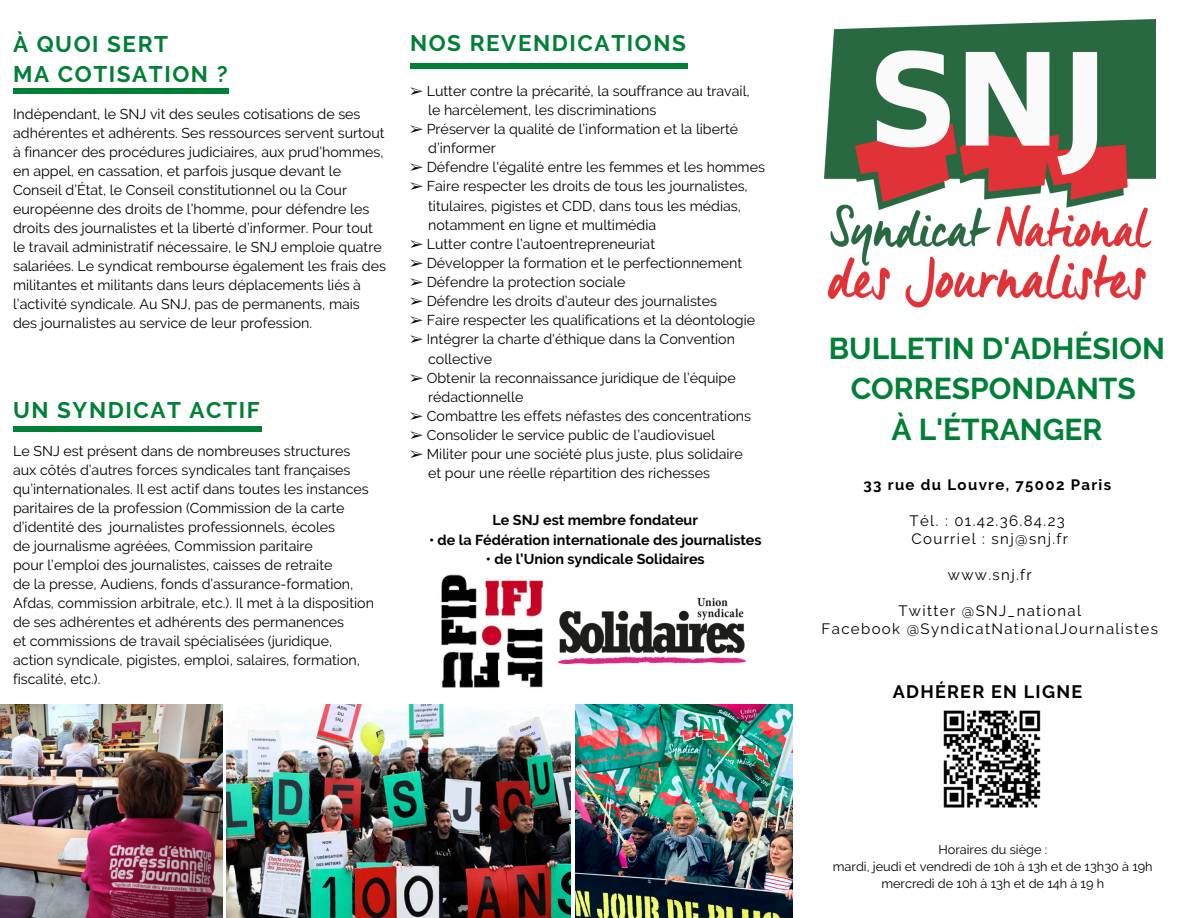
<style>
.page{position:relative;width:1188px;height:918px;background:#fff}
.page>*{position:absolute;margin:0;border:0;box-sizing:border-box;transform-origin:0 0}
.t1{font:700 30px/40.7px "Raleway";color:#008037;text-align:center}
.t2{font:700 22.5px/29.8px "Raleway";letter-spacing:.07em;color:#008037}
.t3{font:700 18px "Raleway";letter-spacing:.07em;color:#000}
.t4{font:15px/18px "Raleway";letter-spacing:.09em;color:#000}
.t5{font:700 15px "Raleway";letter-spacing:.09em;color:#000}
.t6{font:14.25px/19px "Raleway";color:#000}
.t7{font:700 14.25px "Raleway";color:#000}
.t8{font:12.75px "Raleway";color:#000}
.s1{font-family:"Free Serif"}
</style>
<div class="page">
<img style="left:825px;top:19px;width:330px;height:289px">
<img style="left:558px;top:598px;width:188px;height:66px">
<img style="left:441px;top:575px;width:102px;height:113px">
<div style="left:13px;top:426px;width:249px;height:6px;background:#008037"></div>
<div style="left:13px;top:88px;width:216px;height:6px;background:#008037"></div>
<div style="left:410px;top:63px;width:278px;height:6px;background:#008037"></div>
<img style="left:0;top:704px;width:222px;height:214px">
<img style="left:226px;top:704px;width:345px;height:214px">
<img style="left:575px;top:704px;width:217px;height:214px">
<img style="left:943px;top:710px;width:98px;height:98px">
<p class="t2" style="left:13px;top:29px;width:216px">À QUOI SERT<br>MA COTISATION ?</p>
<p class="t6" style="left:13px;top:105px;width:374px">Indépendant, le SNJ vit des seules cotisations de ses adhérentes et adhérents. Ses ressources servent surtout à financer des procédures judiciaires, aux prud’hommes, en appel, en cassation, et parfois jusque devant le Conseil d’État, le Conseil constitutionnel ou la Cour européenne des droits de l’homme, pour défendre les droits des journalistes et la liberté d’informer. Pour tout le travail administratif nécessaire, le SNJ emploie quatre salariées. Le syndicat rembourse également les frais des militantes et militants dans leurs déplacements liés à l’activité syndicale. Au SNJ, pas de permanents, mais des journalistes au service de leur profession.</p>
<h2 class="t2" style="left:13px;top:396px;width:248px">UN SYNDICAT ACTIF</h2>
<h5 class="t6" style="left:13px;top:441px;width:362px">Le SNJ est présent dans de nombreuses structures aux côtés d’autres forces syndicales tant françaises qu’internationales. Il est actif dans toutes les instances paritaires de la profession (Commission de la carte d’identité des journalistes professionnels, écoles<br>de journalisme agréées, Commission paritaire<br>pour l’emploi des journalistes, caisses de retraite<br>de la presse, Audiens, fonds d’assurance-formation, Afdas, commission arbitrale, etc.). Il met à la disposition de ses adhérentes et adhérents des permanences<br>et commissions de travail spécialisées (juridique,</h5>
<h4 class="t6" style="left:13px;top:650px;width:348px">action syndicale, pigistes, emploi, salaires, formation, fiscalité, etc.).</h4>
<p class="t2" style="left:410px;top:28px;width:277px">NOS REVENDICATIONS</p>
<p class="t6" style="left:428px;top:81px;width:323px;text-indent:-18px"><span class="s1">➢</span> Lutter contre la précarité, la souffrance au travail, le harcèlement, les discriminations</p>
<p class="t6" style="left:428px;top:119px;width:312px;text-indent:-18px"><span class="s1">➢</span> Préserver la qualité de l’information et la liberté d’informer</p>
<p class="t6" style="left:410px;top:158px;width:357px"><span class="s1">➢</span> Défendre l'égalité entre les femmes et les hommes</p>
<p class="t6" style="left:428px;top:177px;width:321px;text-indent:-18px"><span class="s1">➢</span> Faire respecter les droits de tous les journalistes, titulaires, pigistes et CDD, dans tous les médias, notamment en ligne et multimédia</p>
<p class="t6" style="left:410px;top:234px;width:247px"><span class="s1">➢</span> Lutter contre l’autoentrepreneuriat</p>
<p class="t6" style="left:410px;top:253px;width:334px"><span class="s1">➢</span> Développer la formation et le perfectionnement</p>
<p class="t6" style="left:410px;top:272px;width:217px"><span class="s1">➢</span> Défendre la protection sociale</p>
<p class="t6" style="left:410px;top:292px;width:309px"><span class="s1">➢</span> Défendre les droits d’auteur des journalistes</p>
<p class="t6" style="left:410px;top:311px;width:347px"><span class="s1">➢</span> Faire respecter les qualifications et la déontologie</p>
<p class="t6" style="left:428px;top:330px;width:308px;text-indent:-18px"><span class="s1">➢</span> Intégrer la charte d'éthique dans la Convention collective</p>
<p class="t6" style="left:428px;top:368px;width:309px;text-indent:-18px"><span class="s1">➢</span> Obtenir la reconnaissance juridique de l’équipe rédactionnelle</p>
<p class="t6" style="left:410px;top:406px;width:343px"><span class="s1">➢</span> Combattre les effets néfastes des concentrations</p>
<p class="t6" style="left:410px;top:425px;width:307px"><span class="s1">➢</span> Consolider le service public de l’audiovisuel</p>
<p class="t6" style="left:410px;top:445px;width:335px"><span class="s1">➢</span> Militer pour une société plus juste, plus solidaire</p>
<p class="t6" style="left:428px;top:464px;width:283px">et pour une réelle répartition des richesses</p>
<h5 class="t7" style="left:493px;top:512px;width:207px">Le SNJ est membre fondateur</h5>
<h5 class="t7" style="left:429px;top:531px;width:334px">• de la Fédération internationale des journalistes</h5>
<h5 class="t7" style="left:486px;top:551px;width:220px">• de l’Union syndicale Solidaires</h5>
<h1 class="t1" style="left:829px;top:328px;width:338px">BULLETIN D'ADHÉSION<br>CORRESPONDANTS<br>À L'ÉTRANGER</h1>
<h5 class="t5" style="left:863px;top:476px;width:249px">33 rue du Louvre, 75002 Paris</h5>
<h5 class="t4" style="left:910px;top:511px;width:160px">Tél. : 01.42.36.84.23<br>Courriel : snj@snj.fr</h5>
<h3 class="t4" style="left:948px;top:565px;width:86px">www.snj.fr</h3>
<p class="t4" style="left:822px;top:601px;width:338px;text-align:center">Twitter @SNJ_national<br>Facebook @SyndicatNationalJournalistes</p>
<p class="t3" style="left:893px;top:681px;width:191px">ADHÉRER EN LIGNE</p>
<p class="t8" style="left:938px;top:842px;width:110px">Horaires du siège :</p>
<p class="t8" style="left:833px;top:859px;width:321px">mardi, jeudi et vendredi de 10h à 13h et de 13h30 à 19h</p>
<p class="t8" style="left:881px;top:876px;width:224px">mercredi de 10h à 13h et de 14h à 19 h</p>
</div>
